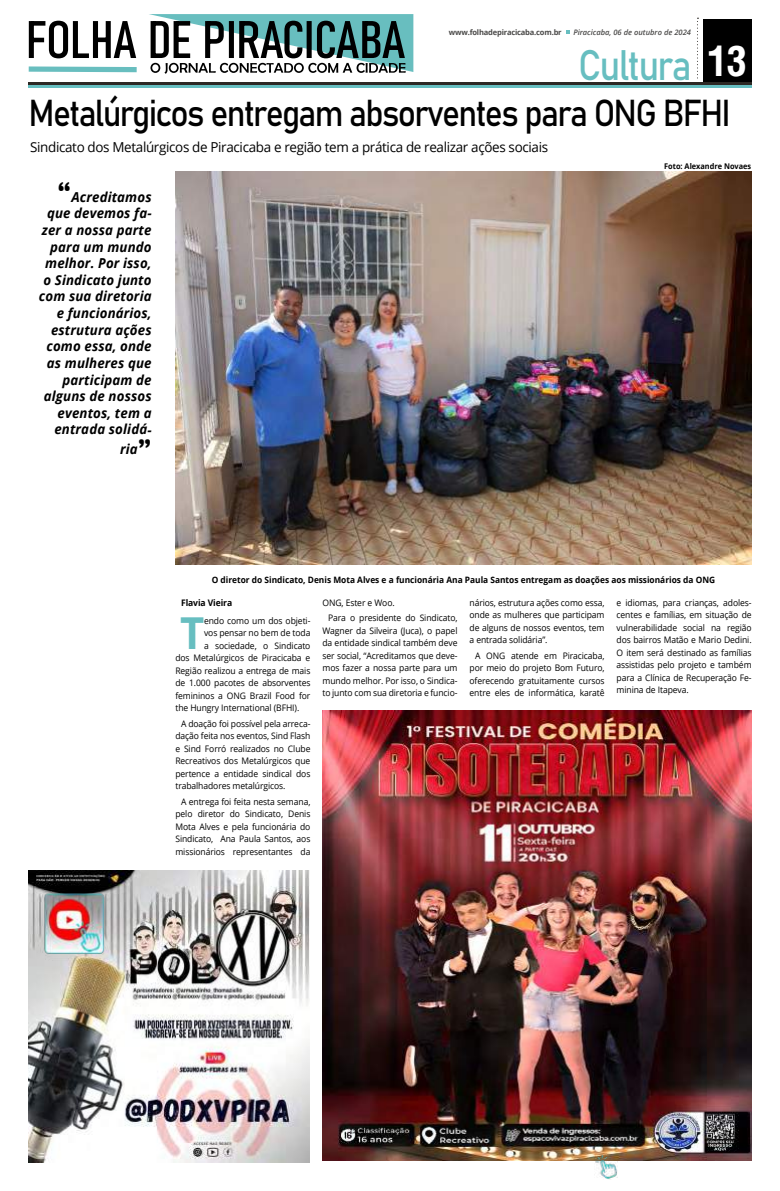
<style>
.page{position:relative;width:780px;height:1191px;background:#fff}
.page>*{position:absolute;margin:0;border:0;box-sizing:border-box;transform-origin:0 0}
.t1{font:700 44px "Open Sans";color:#67bec0;scale:.95 1}
.t2{font:42.1px "Bahnschrift";letter-spacing:-.045em;color:#67bec0;scale:.89 1}
.t3{font:37px "Bahnschrift";letter-spacing:-.05em;color:#000;scale:.91 1}
.t4{font:italic 700 13.7px/16.6px "Open Sans";letter-spacing:.01em;color:#000;text-align:right}
.t5{font:13.7px "Open Sans";letter-spacing:-.025em;color:#000}
.t6{font:9px/12.5px "Open Sans";letter-spacing:-.01em;color:#000;text-align:justify;scale:.95 1}
.t7{font:700 9px "Open Sans";letter-spacing:-.01em;color:#000;scale:.95 1}
.t8{font:700 8.8px "Open Sans";color:#000;scale:.95 1}
.t9{font:700 7.8px "Open Sans";color:#000;scale:.94 1}
.t10{font:700 7.6px "Open Sans";letter-spacing:-.025em;color:#4a4948}
.t11{font:italic 600 7.6px "Open Sans";color:#4a4948}
.s1{font-family:"Arena Condensed";font-weight:700;font-size:40.6px;color:#fff}
.s2{font-family:"Britannic";font-style:normal;font-size:29.3px}
</style>
<div class="page">
<div style="left:703px;top:19px;width:48px;height:65px;background:#000"></div>
<hr style="left:28px;top:85px;width:723px;height:2px;background:#67bec0">
<hr style="left:28px;top:82px;width:723px;height:3px;background:#2c2824">
<svg style="left:697px;top:18px;width:1px;height:61px"></svg>
<svg style="left:566px;top:30px;width:3px;height:4px"></svg>
<svg style="left:28px;top:14px;width:385px;height:60px"></svg>
<img style="left:175px;top:171px;width:576px;height:393px">
<img style="left:29px;top:870px;width:280px;height:292px">
<img style="left:37px;top:887px;width:74px;height:73px">
<img style="left:323px;top:710px;width:428px;height:451px">
<img style="left:594px;top:1153px;width:23px;height:26px">
<p class="t10" style="left:449px;top:27px;width:114px">www.folhadepiracicaba.com.br</p>
<p class="t11" style="left:573px;top:27px;width:119px">Piracicaba, 06 de outubro de 2024</p>
<h2 class="t2" style="left:578px;top:33px;width:192px">Cultura <span class="s1">13</span></h2>
<h3 class="t3" style="left:28px;top:84px;width:773px">Metalúrgicos entregam absorventes para ONG BFHI</h3>
<p class="t9" style="left:664px;top:160px;width:94px">Foto: Alexandre Novaes</p>
<h3 class="t5" style="left:30px;top:138px;width:519px">Sindicato dos Metalúrgicos de Piracicaba e região tem a prática de realizar ações sociais</h3>
<p class="t4" style="left:39px;top:188px;width:114px"><span class="s2">“</span>Acreditamos que devemos fa&shy;zer a nossa parte para um mundo melhor. Por isso, o Sindicato junto com sua diretoria e funcionários, estrutura ações como essa, onde as mulheres que participam de alguns de nossos eventos, tem a entrada solidá-</p>
<h3 class="t4" style="left:120px;top:440px;width:33px">ria<span class="s2">”</span></h3>
<p class="t8" style="left:212px;top:573px;width:531px">O diretor do Sindicato, Denis Mota Alves e a funcionária Ana Paula Santos entregam as doações aos missionários da ONG</p>
<p class="t7" style="left:181px;top:596px;width:55px">Flavia Vieira</p>
<h1 class="t1" style="left:180px;top:602px;width:27px">T</h1>
<p class="t6" style="left:204px;top:614px;width:113px">endo como um dos objeti-</p>
<p class="t6" style="left:204px;top:626px;width:113px">vos pensar no bem de toda</p>
<p class="t6" style="left:204px;top:639px;width:113px">a sociedade, o Sindicato</p>
<p class="t6" style="left:175px;top:651px;width:144px">dos Metalúrgicos de Piracicaba e</p>
<p class="t6" style="left:175px;top:664px;width:144px">Região realizou a entrega de mais</p>
<p class="t6" style="left:175px;top:676px;width:144px">de 1.000 pacotes de absorventes</p>
<p class="t6" style="left:175px;top:689px;width:144px">femininos a ONG Brazil Food for</p>
<p class="t6" style="left:175px;top:701px;width:132px">the Hungry International (BFHI).</p>
<p class="t6" style="left:175px;top:717px;width:144px;text-indent:6px">A doação foi possível pela arreca&shy;dação feita nos eventos, Sind Flash e Sind Forró realizados no Clube Recreativos dos Metalúrgicos que pertence a entidade sindical dos trabalhadores metalúrgicos.</p>
<p class="t6" style="left:175px;top:795px;width:144px;text-indent:6px">A entrega foi feita nesta semana, pelo diretor do Sindicato, Denis Mota Alves e pela funcionária do Sindicato, Ana Paula Santos, aos missionários representantes da</p>
<p class="t6" style="left:328px;top:594px;width:138px;line-height:15.3px;text-indent:-6px">ONG, Ester e Woo.<br>Para o presidente do Sindicato,</p>
<p class="t6" style="left:322px;top:624px;width:144px">Wagner da Silveira (Juca), o papel da entidade sindical também deve ser social, “Acreditamos que deve&shy;mos fazer a nossa parte para um mundo melhor. Por isso, o Sindica&shy;to junto com sua diretoria e funcio-</p>
<p class="t6" style="left:469px;top:596px;width:144px">nários, estrutura ações como essa, onde as mulheres que participam de alguns de nossos eventos, tem a entrada solidária”.</p>
<p class="t6" style="left:469px;top:649px;width:144px;text-indent:6px">A ONG atende em Piracicaba, por meio do projeto Bom Futuro, oferecendo gratuitamente cursos entre eles de informática, karatê</p>
<p class="t6" style="left:616px;top:596px;width:144px">e idiomas, para crianças, adoles&shy;centes e famílias, em situação de vulnerabilidade social na região dos bairros Matão e Mario Dedini.<br>O item será destinado as famílias assistidas pelo projeto e também para a Clínica de Recuperação Fe&shy;minina de Itapeva.</p>
</div>
